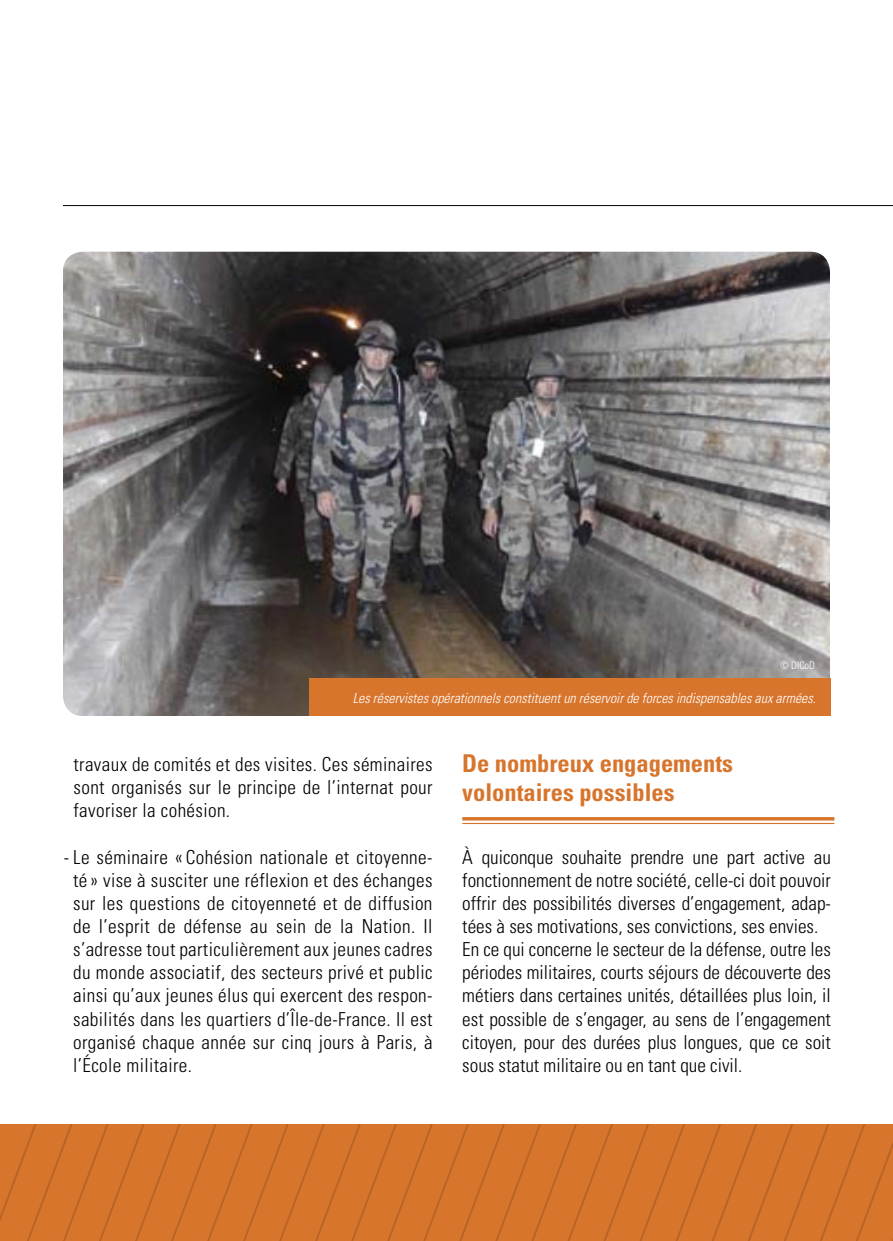
<style>
.page{position:relative;width:893px;height:1241px;background:#fff}
.page>*{position:absolute;margin:0;border:0;box-sizing:border-box;transform-origin:0 0}
.t1{font:700 condensed 24.5px/29.4px "Univers";color:#d8752d}
.t2{font:300 condensed 19.25px/23.1px "Univers";color:#000;text-align:justify}
.t3{font:italic 300 condensed 14px "Univers";color:#fff}
.t4{font:300 condensed 10.5px "Univers";color:#fff}
</style>
<div class="page">
<hr style="left:462px;top:817px;width:372px;height:3px;background:#d8752d">
<hr style="left:462px;top:822px;width:372px;height:2px;background:#d8752d">
<svg style="left:15px;top:1124px;width:32px;height:116px;background:#d6732c"></svg>
<svg style="left:47px;top:1124px;width:31px;height:116px;background:#d6732c"></svg>
<svg style="left:78px;top:1124px;width:32px;height:116px;background:#d6732c"></svg>
<div style="left:110px;top:1124px;width:32px;height:116px;background:#d8752d"></div>
<div style="left:142px;top:1124px;width:31px;height:116px;background:#d8752d"></div>
<svg style="left:173px;top:1124px;width:32px;height:116px;background:#d6742c"></svg>
<svg style="left:205px;top:1124px;width:32px;height:116px;background:#d6732c"></svg>
<svg style="left:237px;top:1124px;width:31px;height:116px;background:#d6732c"></svg>
<svg style="left:268px;top:1124px;width:32px;height:116px;background:#d6732c"></svg>
<svg style="left:300px;top:1124px;width:31px;height:116px;background:#d6732c"></svg>
<div style="left:331px;top:1124px;width:77px;height:116px;background:#d8752d"></div>
<svg style="left:408px;top:1124px;width:32px;height:116px;background:#d6732c"></svg>
<svg style="left:440px;top:1124px;width:32px;height:116px;background:#d6732c"></svg>
<div style="left:472px;top:1124px;width:31px;height:116px;background:#d8752d"></div>
<div style="left:503px;top:1124px;width:32px;height:116px;background:#d8752d"></div>
<svg style="left:535px;top:1124px;width:358px;height:116px;background:#d6742c"></svg>
<hr style="left:63px;top:205px;width:830px;height:1px;background:#000">
<img style="left:63px;top:252px;width:767px;height:464px">
<div style="left:310px;top:678px;width:521px;height:38px;background:#d8752d"></div>
<p class="t4" style="left:780px;top:659px;width:36px">© DICoD</p>
<p class="t3" style="left:353px;top:689px;width:465px">Les réservistes opérationnels constituent un réservoir de forces indispensables aux armées.</p>
<p class="t2" style="left:74px;top:752px;width:360px">travaux de comités et des visites. Ces séminaires sont organisés sur le principe de l’internat pour favoriser la cohésion.</p>
<p class="t2" style="left:73px;top:845px;width:361px;text-indent:-9px">- Le séminaire « Cohésion nationale et citoyenne&shy;té » vise à susciter une réflexion et des échanges sur les questions de citoyenneté et de diffusion de l’esprit de défense au sein de la Nation. Il s’adresse tout particulièrement aux jeunes cadres du monde associatif, des secteurs privé et public ainsi qu’aux jeunes élus qui exercent des respon&shy;sabilités dans les quartiers d’Île-de-France. Il est organisé chaque année sur cinq jours à Paris, à l’École militaire.</p>
<p class="t1" style="left:462px;top:748px;width:272px">De nombreux engagements volontaires possibles</p>
<p class="t2" style="left:462px;top:845px;width:370px;text-align:left">À quiconque souhaite prendre une part active au fonctionnement de notre société, celle-ci doit pouvoir offrir des possibilités diverses d’engagement, adap&shy;tées à ses motivations, ses convictions, ses envies.<br>En ce qui concerne le secteur de la défense, outre les périodes militaires, courts séjours de découverte des métiers dans certaines unités, détaillées plus loin, il est possible de s’engager, au sens de l’engagement citoyen, pour des durées plus longues, que ce soit sous statut militaire ou en tant que civil.</p>
</div>
